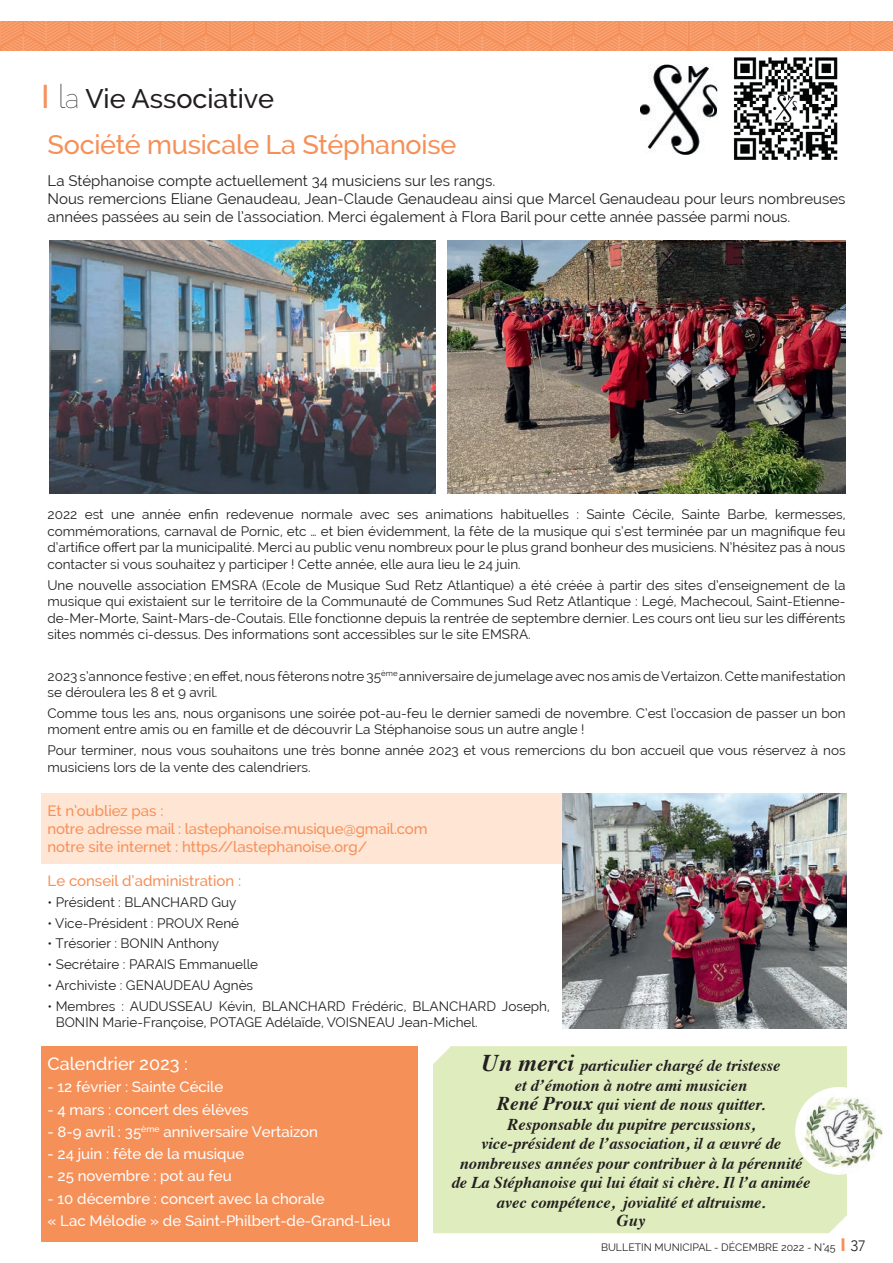
<style>
.page{position:relative;width:893px;height:1263px;background:#fff}
.page>*{position:absolute;margin:0;border:0;box-sizing:border-box;transform-origin:0 0}
.t1{font:500 27px "Raleway";letter-spacing:-.01em;color:#f69059}
.t2{font:500 27px "Raleway";color:#231f20}
.t3{font:500 18px "Raleway";color:#fff}
.t4{font:italic 700 16.5px/19.5px "Times";color:#231f20;text-align:center}
.t5{font:15px/18px "Raleway";color:#231f20}
.t6{font:500 15px/22.2px "Raleway";color:#fff}
.t7{font:500 15px/18px "Raleway";color:#f69059}
.t8{font:13.5px/16.5px "Raleway";color:#231f20}
.t9{font:10.5px "Raleway";color:#231f20}
.s1{font-size:33px;color:#f69059}
.s2{font-weight:100;font-size:33px}
.s3{font-weight:100}
.s4{font-size:24px}
.s5{font-size:19.5px}
.s6{font-family:"Avenir";font-weight:900;font-size:18px;color:#f69059}
.s7{font-family:"Avenir";font-weight:300;font-size:15px}
</style>
<div class="page">
<svg style="left:0;top:21px;width:893px;height:30px;background:#f69866"></svg>
<div style="left:41px;top:794px;width:542px;height:70px;background:#fee5d4"></div>
<div style="left:41px;top:1046px;width:377px;height:196px;background:#f69059"></div>
<div style="left:433px;top:1046px;width:414px;height:187px;background:#dfecbd"></div>
<img style="left:734px;top:57px;width:104px;height:103px">
<img style="left:640px;top:65px;width:77px;height:89px">
<img style="left:50px;top:240px;width:386px;height:254px">
<img style="left:447px;top:240px;width:398px;height:254px">
<img style="left:563px;top:794px;width:284px;height:234px">
<img style="left:795px;top:1087px;width:88px;height:88px;border-radius:44px">
<h1 class="t2" style="left:41px;top:82px;width:235px"><span class="s1">I</span> <span class="s2">l</span><span class="s3">a</span> Vie Associative</h1>
<h1 class="t1" style="left:48px;top:129px;width:410px">Société musicale La Stéphanoise</h1>
<p class="t5" style="left:48px;top:172px;width:799px">La Stéphanoise compte actuellement 34 musiciens sur les rangs.<br>Nous remercions Eliane Genaudeau, Jean-Claude Genaudeau ainsi que Marcel Genaudeau pour leurs nombreuses années passées au sein de l’association. Merci également à Flora Baril pour cette année passée parmi nous.</p>
<p class="t8" style="left:48px;top:506px;width:799px;text-align:justify">2022 est une année enfin redevenue normale avec ses animations habituelles : Sainte Cécile, Sainte Barbe, kermesses, commémorations, carnaval de Pornic, etc … et bien évidemment, la fête de la musique qui s’est terminée par un magnifique feu d’artifice offert par la municipalité. Merci au public venu nombreux pour le plus grand bonheur des musiciens. N’hésitez pas à nous contacter si vous souhaitez y participer ! Cette année, elle aura lieu le 24 juin.</p>
<p class="t8" style="left:48px;top:577px;width:799px;text-align:justify">Une nouvelle association EMSRA (Ecole de Musique Sud Retz Atlantique) a été créée à partir des sites d’enseignement de la musique qui existaient sur le territoire de la Communauté de Communes Sud Retz Atlantique : Legé, Machecoul, Saint-Etienne&shy;de-Mer-Morte, Saint-Mars-de-Coutais. Elle fonctionne depuis la rentrée de septembre dernier. Les cours ont lieu sur les différents sites nommés ci-dessus. Des informations sont accessibles sur le site EMSRA.</p>
<p class="t8" style="left:48px;top:668px;width:799px">2023 s’annonce festive ; en effet, nous fêterons notre 35<sup>ème</sup> anniversaire de jumelage avec nos amis de Vertaizon. Cette manifestation se déroulera les 8 et 9 avril.</p>
<p class="t8" style="left:48px;top:705px;width:799px">Comme tous les ans, nous organisons une soirée pot-au-feu le dernier samedi de novembre. C’est l’occasion de passer un bon moment entre amis ou en famille et de découvrir La Stéphanoise sous un autre angle !</p>
<p class="t8" style="left:48px;top:742px;width:800px">Pour terminer, nous vous souhaitons une très bonne année 2023 et vous remercions du bon accueil que vous réservez à nos musiciens lors de la vente des calendriers.</p>
<p class="t7" style="left:48px;top:801px;width:381px">Et n’oubliez pas :<br>notre adresse mail : lastephanoise.musique@gmail.com notre site internet : https//lastephanoise.org/</p>
<p class="t7" style="left:48px;top:872px;width:195px">Le conseil d’administration :</p>
<p class="t8" style="left:48px;top:894px;width:191px">• Président : BLANCHARD Guy</p>
<p class="t8" style="left:48px;top:914px;width:193px">• Vice-Président : PROUX René</p>
<p class="t8" style="left:48px;top:935px;width:173px">• Trésorier : BONIN Anthony</p>
<p class="t8" style="left:48px;top:956px;width:212px">• Secrétaire : PARAIS Emmanuelle</p>
<p class="t8" style="left:48px;top:977px;width:207px">• Archiviste : GENAUDEAU Agnès</p>
<p class="t8" style="left:56px;top:997px;width:496px;text-indent:-8px">• Membres : AUDUSSEAU Kévin, BLANCHARD Frédéric, BLANCHARD Joseph,<br>BONIN Marie-Françoise, POTAGE Adélaïde, VOISNEAU Jean-Michel.</p>
<h2 class="t3" style="left:48px;top:1053px;width:142px">Calendrier 2023 :</h2>
<p class="t6" style="left:48px;top:1076px;width:177px">- 12 février : Sainte Cécile</p>
<p class="t6" style="left:48px;top:1098px;width:202px">- 4 mars : concert des élèves</p>
<p class="t6" style="left:48px;top:1120px;width:272px">- 8-9 avril : 35<sup>ème</sup> anniversaire Vertaizon</p>
<p class="t6" style="left:48px;top:1143px;width:198px">- 24 juin : fête de la musique</p>
<p class="t6" style="left:48px;top:1165px;width:186px">- 25 novembre : pot au feu</p>
<p class="t6" style="left:48px;top:1187px;width:344px">- 10 décembre : concert avec la chorale<br>« Lac Mélodie » de Saint-Philbert-de-Grand-Lieu</p>
<p class="t4" style="left:452px;top:1054px;width:360px"><span class="s4">Un merci</span> particulier chargé de tristesse<br>et d’émotion à notre ami musicien<br><span class="s5">René Proux</span> qui vient de nous quitter.<br>Responsable du pupitre percussions,<br>vice-président de l’association, il a œuvré de nombreuses années pour contribuer à la pérennité de La Stéphanoise qui lui était si chère. Il l’a animée avec compétence, jovialité et altruisme.</p>
<p class="t4" style="left:617px;top:1209px;width:30px">Guy</p>
<p class="t9" style="left:601px;top:1241px;width:267px">BULLETIN MUNICIPAL - DÉCEMBRE 2022 - N°45 <span class="s6">I</span> <span class="s7">37</span></p>
</div>
